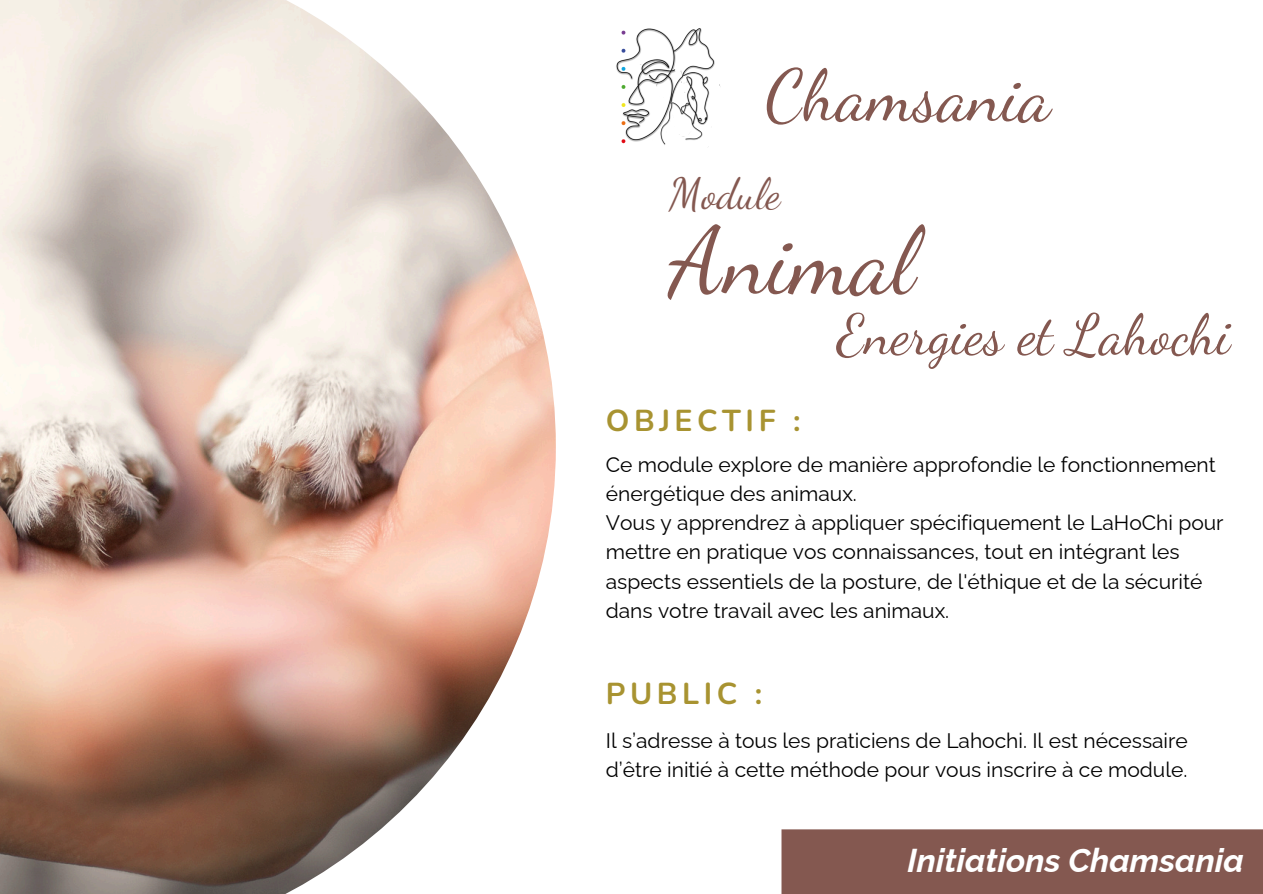
<style>
.page{position:relative;width:1263px;height:894px;background:#fff}
.page>*{position:absolute;margin:0;border:0;box-sizing:border-box;transform-origin:0 0}
.t1{font:93.9px "Dancing Script";color:#845850}
.t2{font:71.1px "Dancing Script";color:#845850}
.t3{font:56.4px "Dancing Script";color:#845850}
.t4{font:42.6px "Dancing Script";color:#845850}
.t5{font:italic 700 33px "Raleway";color:#fff}
.t6{font:700 30.15px "Nunito";letter-spacing:.15em;color:#a89331}
.t7{font:21px/29.2px "Raleway";color:#000}
</style>
<div class="page">
<img style="left:616px;top:28px;width:105px;height:119px">
<img style="left:0;top:0;width:556px;height:893px">
<div style="left:781px;top:829px;width:482px;height:64px;background:#845850"></div>
<h1 class="t2" style="left:765px;top:54px;width:287px">Chamsania</h1>
<h2 class="t4" style="left:669px;top:169px;width:113px">Module</h2>
<p class="t1" style="left:669px;top:205px;width:247px">Animal</p>
<h4 class="t6" style="left:606px;top:400px;width:196px">OBJECTIF :</h4>
<p class="t3" style="left:837px;top:301px;width:395px">Energies et Lahochi</p>
<h5 class="t7" style="left:606px;top:449px;width:611px">Ce module explore de manière approfondie le fonctionnement énergétique des animaux.</h5>
<p class="t7" style="left:606px;top:508px;width:619px">Vous y apprendrez à appliquer spécifiquement le LaHoChi pour mettre en pratique vos connaissances, tout en intégrant les aspects essentiels de la posture, de l'éthique et de la sécurité dans votre travail avec les animaux.</p>
<h3 class="t6" style="left:606px;top:673px;width:158px">PUBLIC :</h3>
<p class="t7" style="left:606px;top:725px;width:584px">Il s’adresse à tous les praticiens de Lahochi. Il est nécessaire d’être initié à cette méthode pour vous inscrire à ce module.</p>
<h5 class="t5" style="left:907px;top:840px;width:338px">Initiations Chamsania</h5>
</div>
